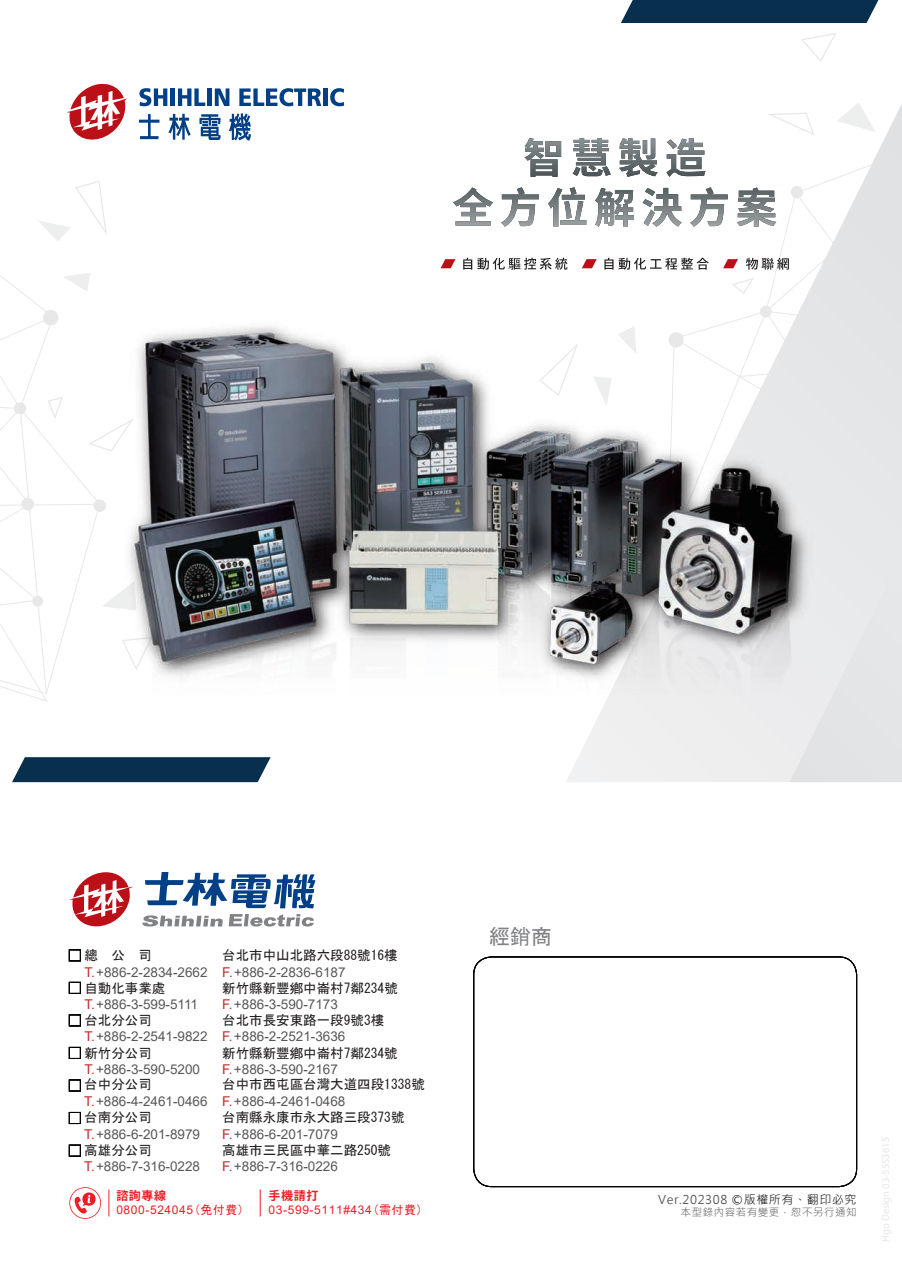
<style>
.page{position:relative;width:902px;height:1272px;background:#fff}
.page>*{position:absolute;margin:0;border:0;box-sizing:border-box;transform-origin:0 0}
.t1{font:21px "MS Gothic";color:#808285}
.t2{font:13.5px "Arial";color:#57585a}
.t3{font:13.5px "MS Gothic";color:#231f20}
.t4{font:12px "Arial";letter-spacing:.05em;color:#ee1d23}
.t5{font:12px "Microsoft Jheng Hei";letter-spacing:.05em;color:#57585a}
.t6{font:700 12px "Noto Sans CJ Kjp";letter-spacing:.05em;color:#ee1d23}
.t7{font:10.5px "Microsoft Jheng Hei";letter-spacing:.05em;color:#6c6d70}
.s1{color:#c2292c}
.s2{font-family:"MS Gothic"}
.s3{color:#231f20}
</style>
<div class="page">
<svg style="left:801px;top:33px;width:35px;height:28px"></svg>
<svg style="left:566px;top:103px;width:335px;height:679px"></svg>
<svg style="left:103px;top:595px;width:14px;height:13px"></svg>
<svg style="left:0;top:273px;width:98px;height:429px"></svg>
<div style="left:14px;top:402px;width:13px;height:13px;background:#e8e8e9;border-radius:50%"></div>
<div style="left:21px;top:497px;width:13px;height:13px;background:#e8e8e9;border-radius:6px"></div>
<svg style="left:43px;top:309px;width:16px;height:17px"></svg>
<div style="left:93px;top:499px;width:13px;height:13px;background:#e8e8e9;border-radius:6px"></div>
<div style="left:32px;top:595px;width:11px;height:12px;background:#e8e8e9;border-radius:50%"></div>
<svg style="left:88px;top:418px;width:29px;height:33px"></svg>
<svg style="left:48px;top:396px;width:15px;height:23px"></svg>
<svg style="left:39px;top:181px;width:68px;height:60px"></svg>
<div style="left:621px;top:0;width:257px;height:23px;background:#092f4f"></div>
<svg style="left:12px;top:757px;width:258px;height:25px;background:#163a58"></svg>
<div style="left:675px;top:436px;width:226px;height:346px;background:#e7e8e9"></div>
<svg style="left:66px;top:83px;width:61px;height:57px"></svg>
<svg style="left:139px;top:88px;width:28px;height:18px"></svg>
<div style="left:170px;top:88px;width:5px;height:18px;background:#014086"></div>
<svg style="left:178px;top:88px;width:27px;height:18px"></svg>
<hr style="left:207px;top:88px;width:4px;height:18px;background:#014086">
<svg style="left:215px;top:88px;width:14px;height:18px"></svg>
<svg style="left:239px;top:88px;width:82px;height:18px"></svg>
<hr style="left:323px;top:88px;width:4px;height:18px;background:#014086">
<svg style="left:330px;top:88px;width:14px;height:18px"></svg>
<svg style="left:139px;top:114px;width:20px;height:25px"></svg>
<svg style="left:168px;top:114px;width:23px;height:26px"></svg>
<svg style="left:199px;top:114px;width:22px;height:26px"></svg>
<svg style="left:229px;top:113px;width:22px;height:27px"></svg>
<img style="left:117px;top:268px;width:711px;height:426px">
<svg style="left:524px;top:138px;width:37px;height:39px"></svg>
<svg style="left:572px;top:138px;width:38px;height:38px"></svg>
<svg style="left:619px;top:138px;width:38px;height:39px"></svg>
<svg style="left:666px;top:138px;width:39px;height:39px"></svg>
<svg style="left:453px;top:187px;width:40px;height:38px"></svg>
<svg style="left:501px;top:187px;width:37px;height:40px"></svg>
<svg style="left:548px;top:187px;width:38px;height:39px"></svg>
<svg style="left:595px;top:188px;width:39px;height:39px"></svg>
<svg style="left:642px;top:188px;width:39px;height:39px"></svg>
<svg style="left:690px;top:187px;width:37px;height:40px"></svg>
<svg style="left:736px;top:187px;width:40px;height:39px"></svg>
<svg style="left:440px;top:259px;width:15px;height:9px"></svg>
<svg style="left:463px;top:258px;width:104px;height:12px"></svg>
<svg style="left:581px;top:259px;width:15px;height:9px"></svg>
<svg style="left:604px;top:258px;width:104px;height:12px"></svg>
<svg style="left:723px;top:259px;width:15px;height:9px"></svg>
<svg style="left:745px;top:258px;width:43px;height:12px"></svg>
<svg style="left:69px;top:872px;width:65px;height:54px"></svg>
<svg style="left:142px;top:915px;width:81px;height:11px"></svg>
<svg style="left:229px;top:914px;width:85px;height:12px"></svg>
<svg style="left:145px;top:872px;width:170px;height:36px"></svg>
<div style="left:473px;top:956px;width:383px;height:230px;border:1px solid #030303;border-radius:18px"></div>
<div style="left:69px;top:949px;width:12px;height:12px;border:1px solid #030303"></div>
<div style="left:69px;top:982px;width:12px;height:11px;border:1px solid #030303"></div>
<div style="left:69px;top:1014px;width:12px;height:12px;border:1px solid #030303"></div>
<div style="left:69px;top:1047px;width:12px;height:11px;border:1px solid #030303"></div>
<div style="left:69px;top:1079px;width:12px;height:12px;border:1px solid #030303"></div>
<div style="left:69px;top:1112px;width:12px;height:11px;border:1px solid #030303"></div>
<div style="left:69px;top:1144px;width:12px;height:12px;border:1px solid #030303"></div>
<svg style="left:69px;top:1187px;width:32px;height:31px"></svg>
<svg style="left:109px;top:1189px;width:1px;height:27px"></svg>
<svg style="left:260px;top:1189px;width:1px;height:27px"></svg>
<p class="t3" style="left:222px;top:947px;width:177px">台北市中山北路六段88號16樓</p>
<p class="t3" style="left:84px;top:947px;width:69px">總 公 司</p>
<p class="t2" style="left:84px;top:962px;width:262px"><span class="s1">T.</span>+886-2-2834-2662 <span class="s1">F.</span>+886-2-2836-6187</p>
<p class="t3" style="left:84px;top:981px;width:82px">自動化事業處</p>
<p class="t3" style="left:222px;top:981px;width:177px">新竹縣新豐鄕中崙村7鄰234號</p>
<p class="t2" style="left:84px;top:994px;width:115px"><span class="s1">T.</span>+886-3-599-5111</p>
<p class="t2" style="left:222px;top:994px;width:117px"><span class="s1">F.</span>+886-3-590-7173</p>
<p class="t3" style="left:84px;top:1013px;width:69px">台北分公司</p>
<p class="t2" style="left:84px;top:1027px;width:262px"><span class="s1">T.</span>+886-2-2541-9822 <span class="s1">F.</span>+886-2-2521-3636</p>
<p class="t3" style="left:84px;top:1046px;width:69px">新竹分公司</p>
<p class="t2" style="left:84px;top:1059px;width:117px"><span class="s1">T.</span>+886-3-590-5200</p>
<p class="t2" style="left:222px;top:1059px;width:117px"><span class="s1">F.</span>+886-3-590-2167</p>
<p class="t3" style="left:84px;top:1077px;width:69px">台中分公司</p>
<p class="t2" style="left:84px;top:1092px;width:262px"><span class="s1">T.</span>+886-4-2461-0466 <span class="s1">F.</span>+886-4-2461-0468</p>
<p class="t3" style="left:84px;top:1110px;width:69px">台南分公司</p>
<p class="t2" style="left:84px;top:1124px;width:117px"><span class="s1">T.</span>+886-6-201-8979</p>
<p class="t2" style="left:222px;top:1124px;width:117px"><span class="s1">F.</span>+886-6-201-7079</p>
<p class="t3" style="left:84px;top:1143px;width:69px">高雄分公司</p>
<p class="t2" style="left:84px;top:1156px;width:117px"><span class="s1">T.</span>+886-7-316-0228</p>
<p class="t2" style="left:222px;top:1156px;width:117px"><span class="s1">F.</span>+886-7-316-0226</p>
<p class="t3" style="left:222px;top:1013px;width:163px">台北市長安東路一段9號3樓</p>
<p class="t3" style="left:222px;top:1046px;width:177px">新竹縣新豐鄕中崙村7鄰234號</p>
<p class="t3" style="left:222px;top:1077px;width:204px">台中市西屯區台灣大道四段1338號</p>
<p class="t3" style="left:222px;top:1110px;width:184px">台南縣永康市永大路三段373號</p>
<p class="t3" style="left:222px;top:1143px;width:170px">高雄市三民區中華二路250號</p>
<p class="t6" style="left:116px;top:1188px;width:51px">諮詢專線</p>
<p class="t4" style="left:116px;top:1201px;width:129px">0800-524045<span class="s2">(免付費)</span></p>
<p class="t6" style="left:268px;top:1188px;width:51px">手機請打</p>
<p class="t4" style="left:268px;top:1201px;width:156px">03-599-5111#434<span class="s2">(需付費)</span></p>
<h1 class="t1" style="left:489px;top:925px;width:64px">經銷商</h1>
<p class="t5" style="left:658px;top:1191px;width:200px">Ver.202308 <span class="s3">©版權所有、翻印必究</span></p>
<p class="t7" style="left:680px;top:1205px;width:177px">本型錄內容若有變更，恕不另行通知</p>
</div>
